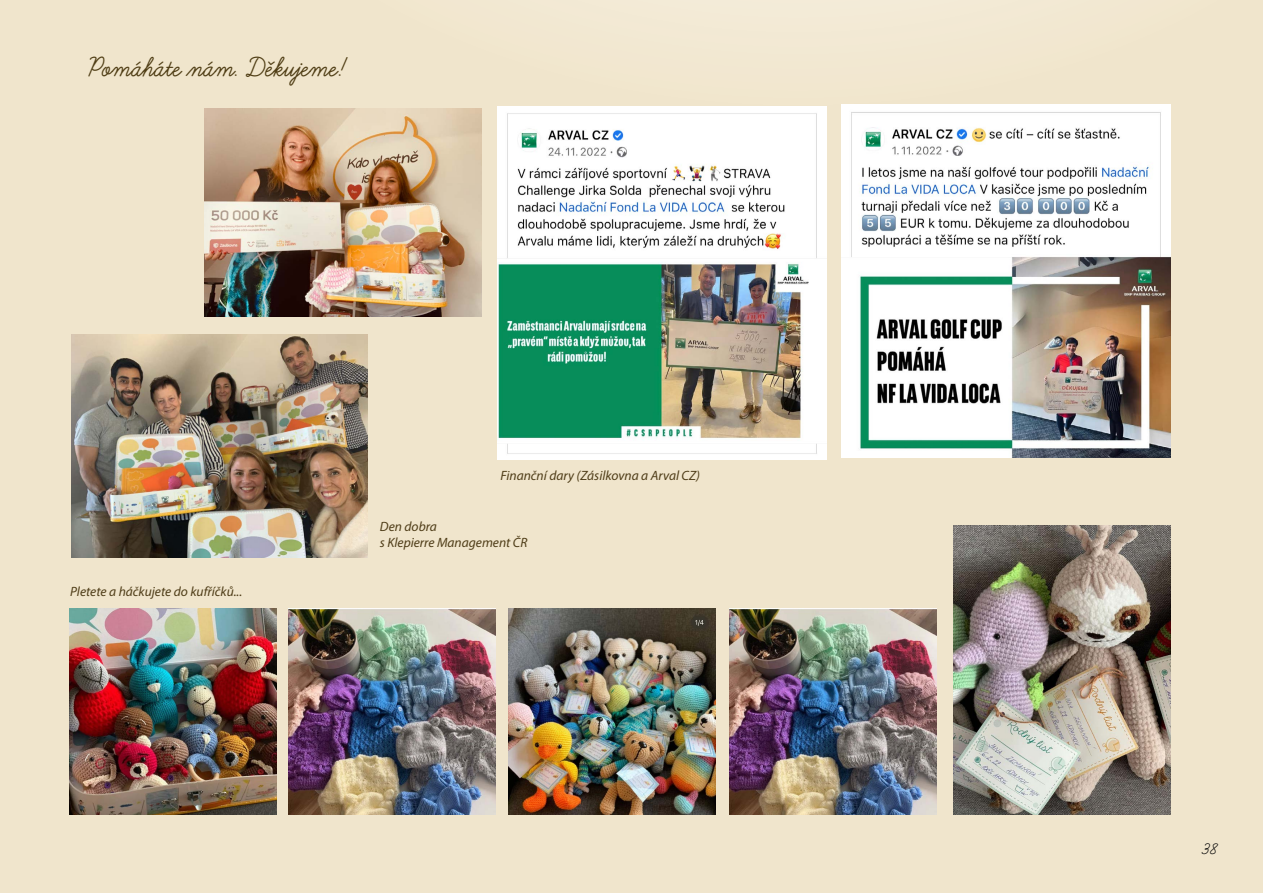
<style>
.page{position:relative;width:1263px;height:893px;background:#f0e5cc}
.page>*{position:absolute;margin:0;border:0;box-sizing:border-box;transform-origin:0 0}
.t1{font:700 30px "Learning Curve";color:#4f3d14}
.t2{font:700 16.5px "Learning Curve";color:#000}
.t3{font:italic 13.5px/16.2px "Myriad Pro";color:#4f3d18}
</style>
<div class="page">
<img style="left:204px;top:108px;width:278px;height:209px">
<img style="left:497px;top:106px;width:329px;height:353px">
<img style="left:841px;top:104px;width:329px;height:353px">
<img style="left:69px;top:608px;width:207px;height:207px">
<img style="left:289px;top:608px;width:207px;height:207px">
<img style="left:508px;top:608px;width:207px;height:206px">
<img style="left:730px;top:608px;width:207px;height:207px">
<img style="left:954px;top:526px;width:216px;height:289px">
<img style="left:71px;top:334px;width:296px;height:223px">
<h1 class="t1" style="left:89px;top:51px;width:258px">Pomáháte nám. Děkujeme!</h1>
<p class="t3" style="left:70px;top:583px;width:174px">Pletete a háčkujete do kufříčků...</p>
<p class="t3" style="left:500px;top:467px;width:201px">Finanční dary (Zásilkovna a Arval CZ)</p>
<p class="t3" style="left:380px;top:518px;width:149px">Den dobra<br>s Klepierre Management ČR</p>
<p class="t2" style="left:1203px;top:840px;width:16px">38</p>
</div>
